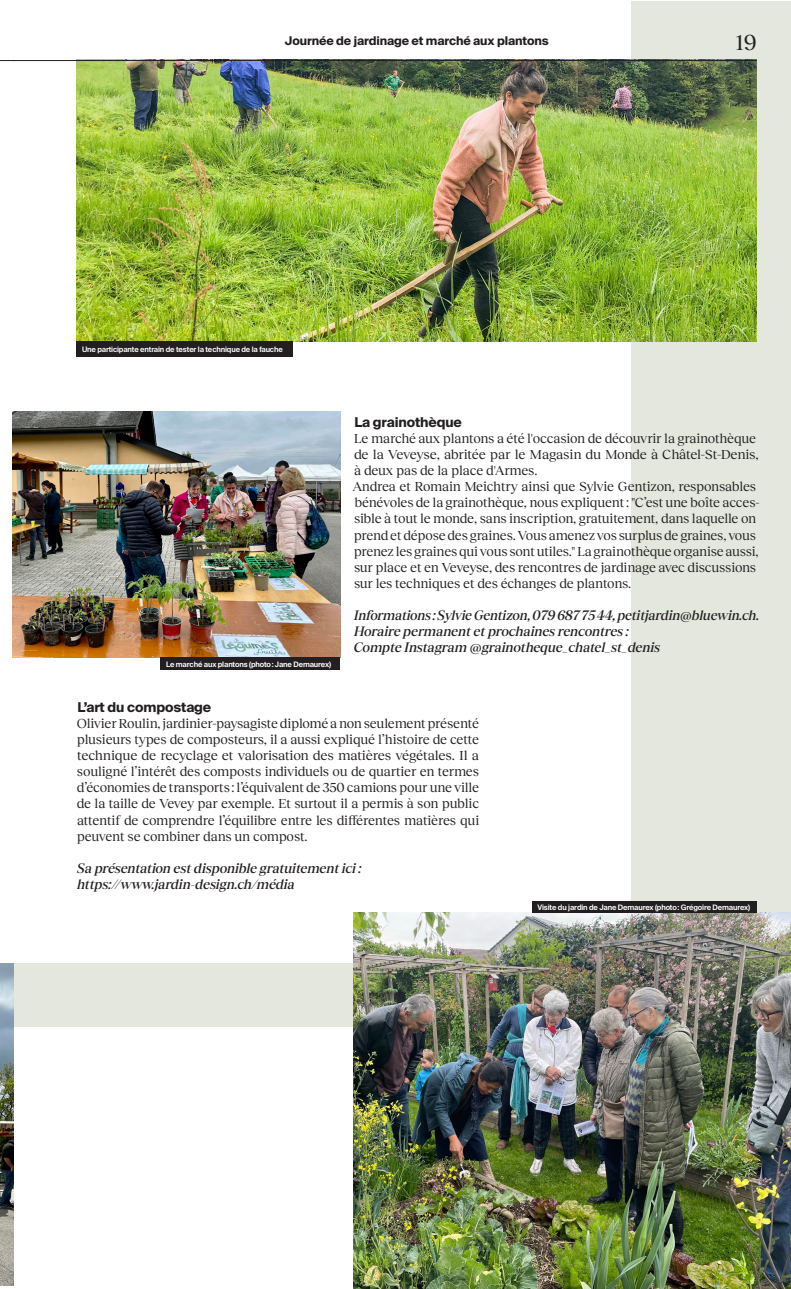
<style>
.page{position:relative;width:791px;height:1289px;background:#fff}
.page>*{position:absolute;margin:0;border:0;box-sizing:border-box;transform-origin:0 0}
.t1{font:22.5px "Reckless Neue";color:#231f20}
.t2{font:13.5px/16.2px "Reckless Neue";letter-spacing:-.015em;color:#231f20;text-align:justify}
.t3{font:italic 500 13.5px/16px "Tobias TRIAL";letter-spacing:-.015em;color:#231f20}
.t4{font:700 13.5px "Suisse Intl";letter-spacing:-.01em;color:#231f20}
.t5{font:700 12px "Suisse Intl";letter-spacing:-.01em;color:#231f20}
.t6{font:600 7.5px "Suisse Intl";letter-spacing:-.02em;color:#fff}
</style>
<div class="page">
<div style="left:0;top:963px;width:459px;height:64px;background:#e3e7dd"></div>
<div style="left:631px;top:1px;width:160px;height:1287px;background:#e3e7dd"></div>
<img style="left:77px;top:61px;width:680px;height:280px">
<img style="left:354px;top:912px;width:437px;height:376px">
<img style="left:13px;top:411px;width:327px;height:246px">
<img style="left:0;top:963px;width:13px;height:321px">
<div style="left:77px;top:341px;width:216px;height:16px;background:#231f20"></div>
<div style="left:161px;top:657px;width:179px;height:13px;background:#231f20"></div>
<div style="left:532px;top:901px;width:225px;height:11px;background:#231f20"></div>
<svg style="left:0;top:60px;width:13px;height:1px"></svg>
<hr style="left:13px;top:60px;width:744px;height:1px;background:#231f20">
<p class="t5" style="left:285px;top:34px;width:265px">Journée de jardinage et marché aux plantons</p>
<h1 class="t1" style="left:735px;top:27px;width:23px">19</h1>
<p class="t6" style="left:82px;top:345px;width:202px">Une participante entrain de tester la technique de la fauche</p>
<p class="t6" style="left:166px;top:659px;width:166px">Le marché aux plantons (photo: Jane Demaurex)</p>
<p class="t4" style="left:354px;top:414px;width:109px">La grainothèque</p>
<p class="t2" style="left:352px;top:429px;width:409px;text-align:left">Le marché aux plantons a été l'occasion de découvrir la grainothèque de la Veveyse, abritée par le Magasin du Monde à Châtel-St-Denis, à deux pas de la place d'Armes.<br>Andrea et Romain Meichtry ainsi que Sylvie Gentizon, responsables bénévoles de la grainothèque, nous expliquent : "C’est une boîte acces&shy;sible à tout le monde, sans inscription, gratuitement, dans laquelle on prend et dépose des graines. Vous amenez vos surplus de graines, vous prenez les graines qui vous sont utiles." La grainothèque organise aussi, sur place et en Veveyse, des rencontres de jardinage avec discussions sur les techniques et des échanges de plantons.</p>
<p class="t3" style="left:353px;top:606px;width:407px">Informations : Sylvie Gentizon, 079 687 75 44, petitjardin@bluewin.ch.<br>Horaire permanent et prochaines rencontres :<br>Compte Instagram @grainotheque_chatel_st_denis</p>
<p class="t4" style="left:77px;top:699px;width:135px">L’art du compostage</p>
<p class="t2" style="left:77px;top:714px;width:404px">Olivier Roulin, jardinier-paysagiste diplomé a non seulement présenté plusieurs types de composteurs, il a aussi expliqué l’histoire de cette technique de recyclage et valorisation des matières végétales. Il a souligné l’intérêt des composts individuels ou de quartier en termes d’économies de transports : l’équivalent de 350 camions pour une ville de la taille de Vevey par exemple. Et surtout il a permis à son public attentif de comprendre l’équilibre entre les différentes matières qui peuvent se combiner dans un compost.</p>
<p class="t3" style="left:77px;top:859px;width:286px">Sa présentation est disponible gratuitement ici : https://www.jardin-design.ch/média</p>
<p class="t6" style="left:537px;top:902px;width:214px">Visite du jardin de Jane Demaurex (photo: Grégoire Demaurex)</p>
</div>
